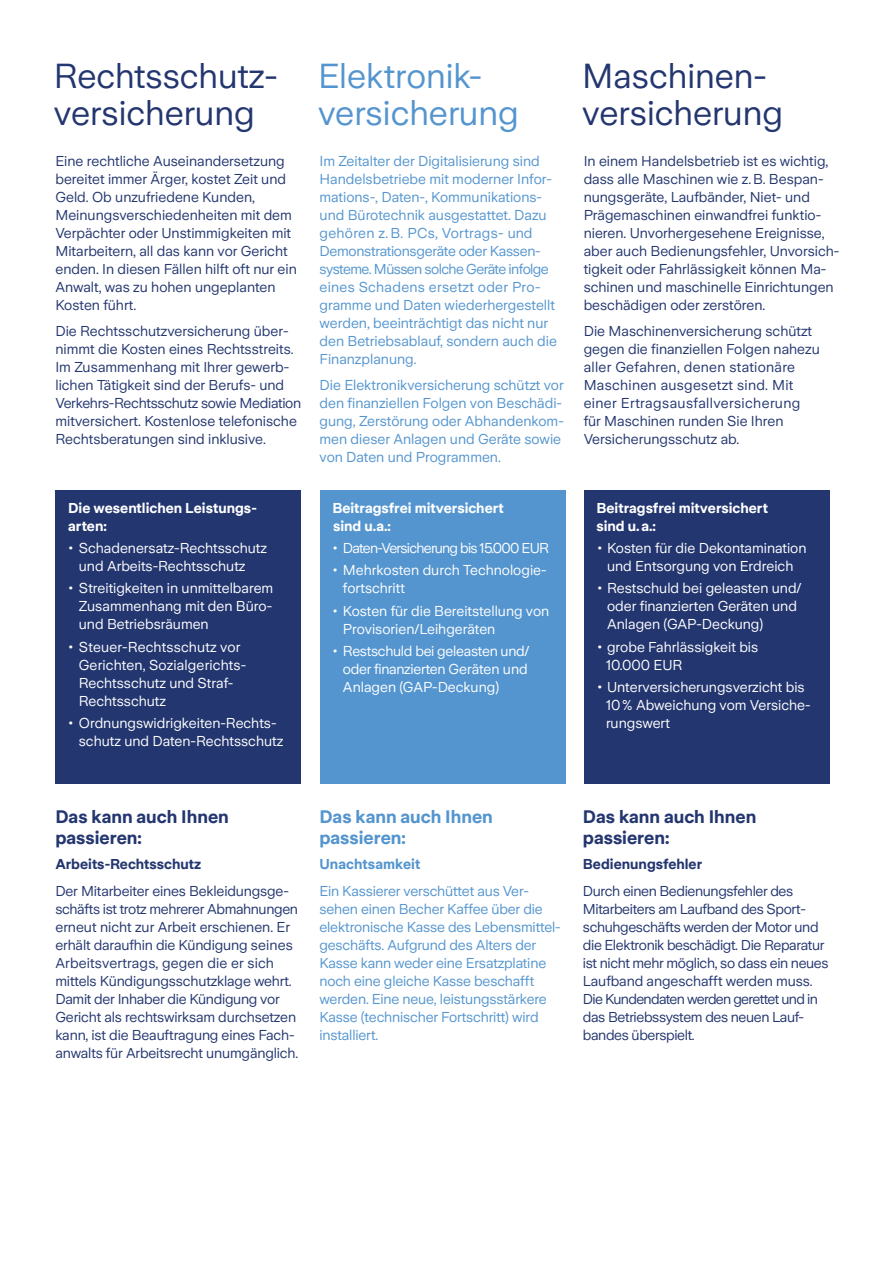
<style>
.page{position:relative;width:885px;height:1263px;background:#fff}
.page>*{position:absolute;margin:0;border:0;box-sizing:border-box;transform-origin:0 0}
.t1{font:34.5px/37.5px "Zurich Sans";color:#23366f}
.t2{font:34.5px/37.5px "Zurich Sans";color:#5495cf}
.t3{font:700 18px/21px "Zurich Sans";color:#23366f}
.t4{font:700 18px/21px "Zurich Sans";color:#5495cf}
.t5{font:14.25px/18px "Zurich Sans";color:#23366f}
.t6{font:14.25px/18px "Zurich Sans";letter-spacing:-.005em;color:#5495cf}
.t7{font:14.25px/18px "Zurich Sans";color:#fff}
.t8{font:14.25px/18px "Zurich Sans";letter-spacing:-.025em;color:#23366f}
.t9{font:700 14.25px/18px "Zurich Sans";color:#fff}
.t10{font:14.25px/18px "Zurich Sans";letter-spacing:-.02em;color:#fff}
.t11{font:700 14.25px "Zurich Sans";color:#23366f}
.t12{font:14.25px "Zurich Sans";letter-spacing:-.05em;color:#fff}
.t13{font:700 14.25px "Zurich Sans";letter-spacing:.005em;color:#5495cf}
</style>
<div class="page">
<div style="left:583px;top:490px;width:246px;height:293px;background:#23366f"></div>
<div style="left:319px;top:490px;width:246px;height:293px;background:#5495cf"></div>
<div style="left:55px;top:490px;width:246px;height:293px;background:#23366f"></div>
<h1 class="t1" style="left:54px;top:58px;width:225px">Rechtsschutz&shy;versicherung</h1>
<h1 class="t1" style="left:582px;top:58px;width:202px">Maschinen&shy;versicherung</h1>
<h1 class="t2" style="left:318px;top:58px;width:202px">Elektronik&shy;versicherung</h1>
<p class="t5" style="left:55px;top:152px;width:243px">Eine rechtliche Auseinandersetzung bereitet immer Ärger, kostet Zeit und Geld. Ob unzufriedene Kunden, Meinungsverschiedenheiten mit dem Verpächter oder Unstimmigkeiten mit Mitarbeitern, all das kann vor Gericht enden. In diesen Fällen hilft oft nur ein Anwalt, was zu hohen ungeplanten Kosten führt.</p>
<p class="t5" style="left:55px;top:323px;width:247px">Die Rechtsschutzversicherung über&shy;nimmt die Kosten eines Rechtsstreits.<br>Im Zusammenhang mit Ihrer gewerb&shy;lichen Tätigkeit sind der Berufs- und Verkehrs-Rechtsschutz sowie Mediation mitversichert. Kostenlose telefonische Rechtsberatungen sind inklusive.</p>
<p class="t9" style="left:68px;top:499px;width:190px">Die wesentlichen Leistungs&shy;arten:</p>
<p class="t7" style="left:79px;top:539px;width:190px;text-indent:-11px">• Schadenersatz-Rechtsschutz und Arbeits-Rechtsschutz</p>
<p class="t7" style="left:79px;top:580px;width:196px;text-align:justify;text-indent:-11px">• Streitigkeiten in unmittelbarem Zusammenhang mit den Büro&shy;und Betriebsräumen</p>
<p class="t7" style="left:79px;top:638px;width:169px;text-indent:-11px">• Steuer-Rechtsschutz vor<br>Gerichten, Sozialgerichts-<br>Rechtsschutz und Straf-<br>Rechtsschutz</p>
<p class="t7" style="left:79px;top:714px;width:206px;text-indent:-11px">• Ordnungswidrigkeiten-Rechts&shy;schutz und Daten-Rechtsschutz</p>
<p class="t6" style="left:319px;top:152px;width:239px">Im Zeitalter der Digitalisierung sind Handelsbetriebe mit moderner Infor&shy;mations-, Daten-, Kommunikations&shy;und Bürotechnik ausgestattet. Dazu gehören z.B. PCs, Vortrags- und Demonstrationsgeräte oder Kassen&shy;systeme. Müssen solche Geräte infolge eines Schadens ersetzt oder Pro&shy;gramme und Daten wiederhergestellt werden, beeinträchtigt das nicht nur den Betriebsablauf, sondern auch die Finanzplanung.</p>
<p class="t6" style="left:319px;top:377px;width:246px">Die Elektronikversicherung schützt vor den finanziellen Folgen von Beschädi&shy;gung, Zerstörung oder Abhandenkom&shy;men dieser Anlagen und Geräte sowie von Daten und Programmen.</p>
<p class="t9" style="left:332px;top:499px;width:173px">Beitragsfrei mitversichert sind u.a.:</p>
<p class="t12" style="left:332px;top:540px;width:218px">• Daten-Versicherung bis 15.000 EUR</p>
<p class="t7" style="left:343px;top:562px;width:205px;text-indent:-11px">• Mehrkosten durch Technologie&shy;fortschritt</p>
<p class="t7" style="left:343px;top:602px;width:208px;text-indent:-11px">• Kosten für die Bereitstellung von<br>Provisorien/Leihgeräten</p>
<p class="t10" style="left:343px;top:642px;width:188px;text-indent:-11px">• Restschuld bei geleasten und/ oder finanzierten Geräten und<br>Anlagen (GAP-Deckung)</p>
<p class="t5" style="left:583px;top:152px;width:257px">In einem Handelsbetrieb ist es wichtig, dass alle Maschinen wie z.B. Bespan&shy;nungsgeräte, Laufbänder, Niet- und Prägemaschinen einwandfrei funktio&shy;nieren. Unvorhergesehene Ereignisse, aber auch Bedienungsfehler, Unvorsich&shy;tigkeit oder Fahrlässigkeit können Ma&shy;schinen und maschinelle Einrichtungen beschädigen oder zerstören.</p>
<p class="t5" style="left:583px;top:323px;width:237px">Die Maschinenversicherung schützt gegen die finanziellen Folgen nahezu aller Gefahren, denen stationäre Maschinen ausgesetzt sind. Mit einer Ertragsausfallversicherung für Maschinen runden Sie Ihren Versicherungsschutz ab.</p>
<p class="t9" style="left:596px;top:499px;width:173px">Beitragsfrei mitversichert sind u.a.:</p>
<p class="t7" style="left:597px;top:539px;width:211px;text-align:center">• Kosten für die Dekontamination und Entsorgung von Erdreich</p>
<p class="t7" style="left:607px;top:580px;width:196px;text-indent:-10px">• Restschuld bei geleasten und/ oder finanzierten Geräten und<br>Anlagen (GAP-Deckung)</p>
<p class="t7" style="left:606px;top:638px;width:154px;text-indent:-9px">• grobe Fahrlässigkeit bis<br>10.000 EUR</p>
<p class="t7" style="left:606px;top:678px;width:206px;text-indent:-9px">• Unterversicherungsverzicht bis<br>10% Abweichung vom Versiche&shy;rungswert</p>
<p class="t3" style="left:55px;top:807px;width:175px">Das kann auch Ihnen passieren:</p>
<p class="t11" style="left:55px;top:857px;width:147px">Arbeits-Rechtsschutz</p>
<p class="t5" style="left:55px;top:882px;width:244px">Der Mitarbeiter eines Bekleidungsge&shy;schäfts ist trotz mehrerer Abmahnungen erneut nicht zur Arbeit erschienen. Er erhält daraufhin die Kündigung seines Arbeitsvertrags, gegen die er sich mittels Kündigungsschutzklage wehrt.<br>Damit der Inhaber die Kündigung vor Gericht als rechtswirksam durchsetzen kann, ist die Beauftragung eines Fach&shy;anwalts für Arbeitsrecht unumgänglich.</p>
<p class="t4" style="left:319px;top:807px;width:175px">Das kann auch Ihnen passieren:</p>
<p class="t13" style="left:319px;top:857px;width:103px">Unachtsamkeit</p>
<p class="t6" style="left:319px;top:882px;width:243px">Ein Kassierer verschüttet aus Ver&shy;sehen einen Becher Kaffee über die elektronische Kasse des Lebensmittel&shy;geschäfts. Aufgrund des Alters der Kasse kann weder eine Ersatzplatine noch eine gleiche Kasse beschafft werden. Eine neue, leistungsstärkere Kasse (technischer Fortschritt) wird installiert.</p>
<p class="t3" style="left:583px;top:807px;width:175px">Das kann auch Ihnen passieren:</p>
<p class="t11" style="left:583px;top:857px;width:121px">Bedienungsfehler</p>
<p class="t8" style="left:583px;top:882px;width:247px">Durch einen Bedienungsfehler des Mitarbeiters am Laufband des Sport&shy;schuhgeschäfts werden der Motor und die Elektronik beschädigt. Die Reparatur ist nicht mehr möglich, so dass ein neues Laufband angeschafft werden muss.<br>Die Kundendaten werden gerettet und in das Betriebssystem des neuen Lauf&shy;bandes überspielt.</p>
</div>
